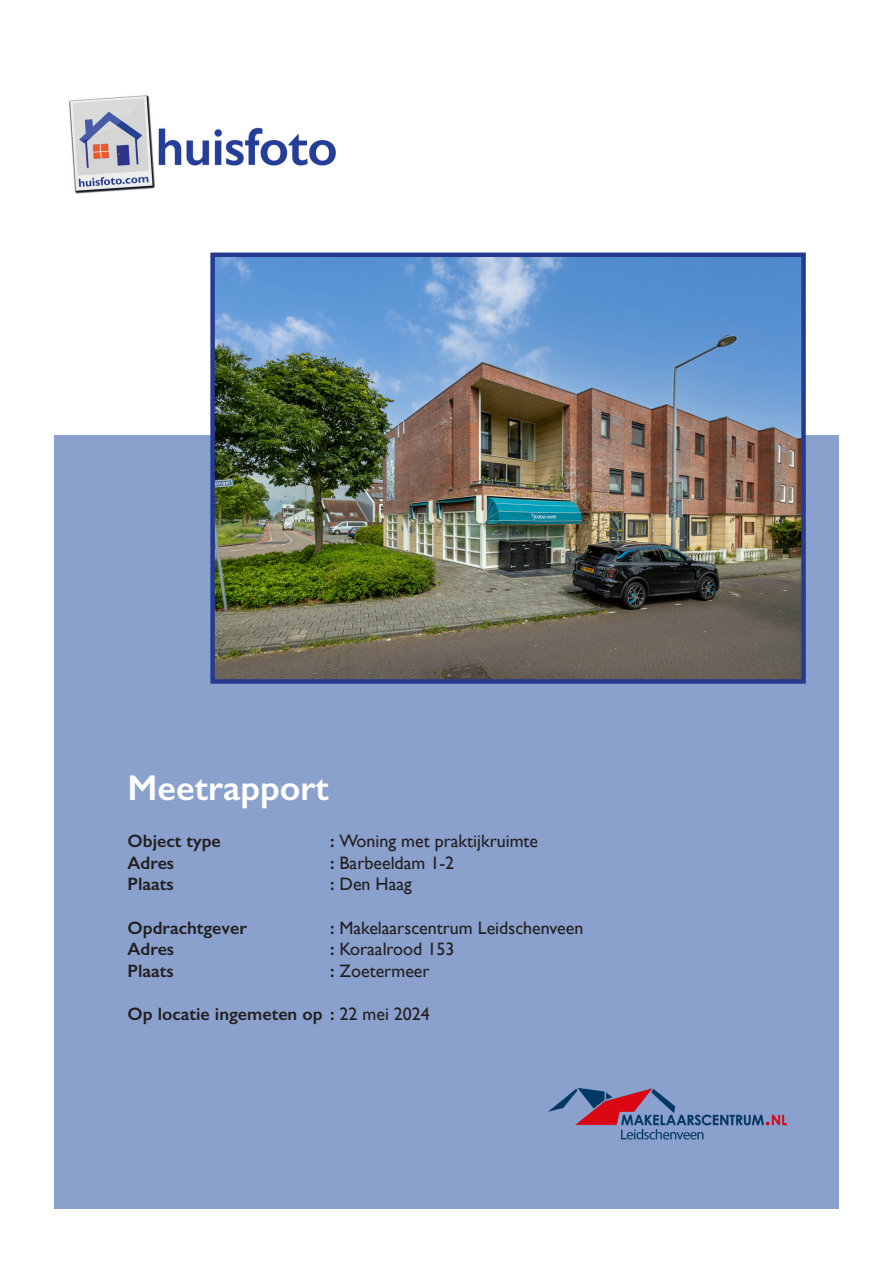
<style>
.page{position:relative;width:893px;height:1263px;background:#fff}
.page>*{position:absolute;margin:0;border:0;box-sizing:border-box;transform-origin:0 0}
.t1{font:600 36px "Gill Sans";color:#fff}
.t2{font:18px "Gill Sans";color:#231f20}
.t3{font:600 18px "Gill Sans";color:#231f20}
.s1{font-weight:600}
.s2{font-weight:400}
</style>
<div class="page">
<div style="left:54px;top:436px;width:785px;height:773px;background:#8aa1cd"></div>
<img style="left:68px;top:95px;width:268px;height:98px">
<img style="left:215px;top:258px;width:586px;height:421px">
<div style="left:210px;top:253px;width:596px;height:431px;border:4px solid #263b90"></div>
<img style="left:549px;top:1087px;width:237px;height:53px">
<p class="t1" style="left:128px;top:766px;width:203px">Meetrapport</p>
<p class="t3" style="left:128px;top:830px;width:95px">Object type</p>
<p class="t2" style="left:330px;top:830px;width:210px"><span class="s1">:</span> Woning met praktijkruimte</p>
<p class="t3" style="left:128px;top:852px;width:48px">Adres</p>
<p class="t2" style="left:330px;top:852px;width:126px"><span class="s1">:</span> Barbeeldam 1-2</p>
<p class="t3" style="left:128px;top:873px;width:48px">Plaats</p>
<p class="t2" style="left:330px;top:874px;width:83px"><span class="s1">:</span> Den Haag</p>
<p class="t3" style="left:128px;top:917px;width:121px">Opdrachtgever</p>
<p class="t2" style="left:330px;top:917px;width:255px"><span class="s1">:</span> Makelaarscentrum Leidschenveen</p>
<p class="t3" style="left:128px;top:938px;width:48px">Adres</p>
<p class="t2" style="left:330px;top:938px;width:126px"><span class="s1">:</span> Koraalrood 153</p>
<p class="t3" style="left:128px;top:960px;width:48px">Plaats</p>
<p class="t2" style="left:330px;top:960px;width:101px"><span class="s1">:</span> Zoetermeer</p>
<p class="t3" style="left:128px;top:1003px;width:304px">Op locatie ingemeten op : <span class="s2">22 mei 2024</span></p>
</div>
